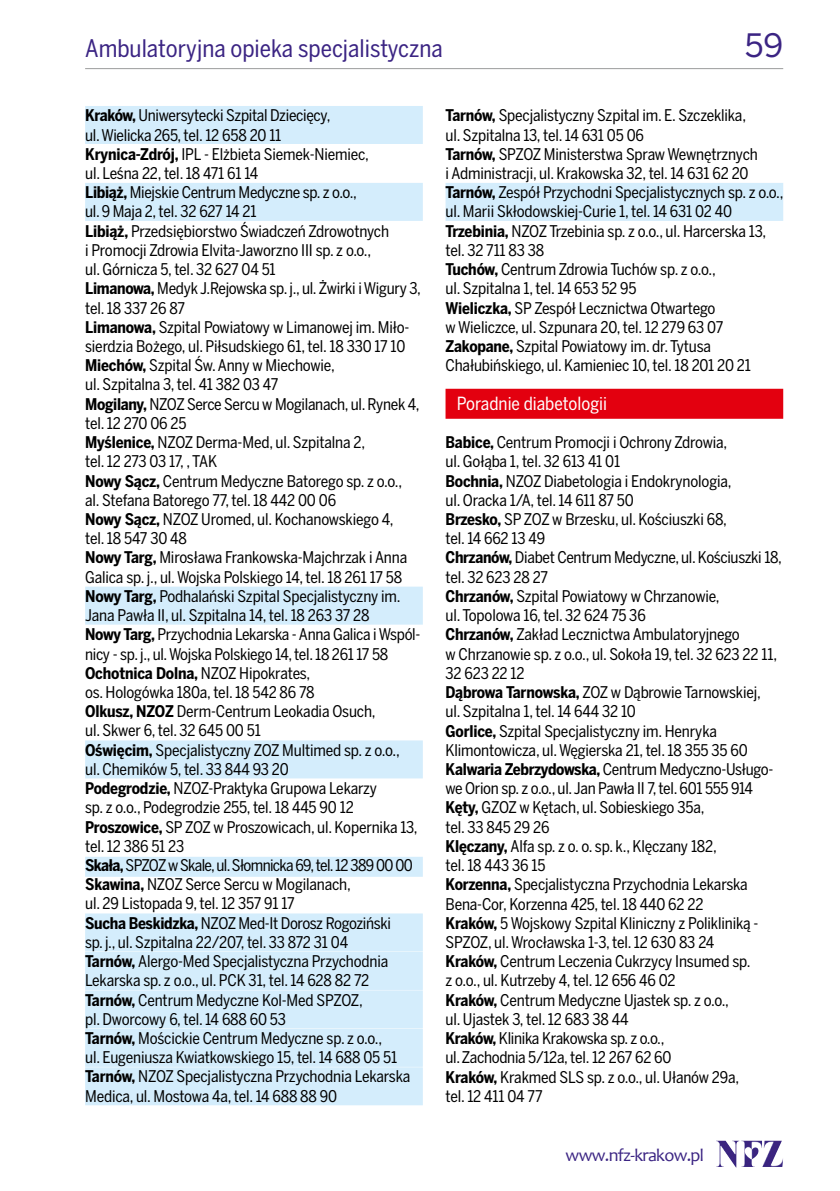
<style>
.page{position:relative;width:840px;height:1191px;background:#fff}
.page>*{position:absolute;margin:0;border:0;box-sizing:border-box;transform-origin:0 0}
.t1{font:32px "Benton Sans CE";color:#3b2483}
.t2{font:24px "Benton Sans Cond CE";color:#3b2483}
.t3{font:18px "Benton Sans Cond CE";color:#fff}
.t4{font:18px "Candara";letter-spacing:-.04em;color:#3b2483}
.t5{font:16px/19.2px "Benton Sans Cond CE";letter-spacing:-.01em;color:#000}
.s1{font-weight:700}
</style>
<div class="page">
<svg style="left:763px;top:1140px;width:9px;height:9px"></svg>
<hr style="left:85px;top:68px;width:697px;height:1px;background:#9c9d9d">
<div style="left:85px;top:106px;width:337px;height:38px;background:#d4edfc"></div>
<div style="left:85px;top:183px;width:337px;height:38px;background:#d4edfc"></div>
<div style="left:85px;top:586px;width:337px;height:38px;background:#d4edfc"></div>
<div style="left:85px;top:740px;width:337px;height:38px;background:#d4edfc"></div>
<div style="left:85px;top:856px;width:337px;height:20px;background:#d4edfc"></div>
<div style="left:85px;top:913px;width:337px;height:38px;background:#d4edfc"></div>
<div style="left:85px;top:952px;width:337px;height:38px;background:#d4edfc"></div>
<div style="left:85px;top:990px;width:337px;height:38px;background:#d4edfc"></div>
<div style="left:85px;top:1028px;width:337px;height:38px;background:#d4edfc"></div>
<div style="left:85px;top:1067px;width:337px;height:38px;background:#d4edfc"></div>
<div style="left:445px;top:183px;width:337px;height:38px;background:#d4edfc"></div>
<div style="left:445px;top:389px;width:337px;height:30px;background:#e3000f"></div>
<p class="t2" style="left:85px;top:34px;width:359px">Ambulatoryjna opieka specjalistyczna</p>
<p class="t1" style="left:744px;top:26px;width:40px">59</p>
<p class="t5" style="left:85px;top:106px;width:337px"><span class="s1">Kraków,</span> Uniwersytecki Szpital Dziecięcy,<br>ul.Wielicka 265, tel. 12 658 20 11<br><span class="s1">Krynica-Zdrój,</span> IPL - Elżbieta Siemek-Niemiec,<br>ul. Leśna 22, tel. 18 471 61 14<br><span class="s1">Libiąż,</span> Miejskie Centrum Medyczne sp. z o.o.,<br>ul.9 Maja 2, tel. 32 627 14 21<br><span class="s1">Libiąż,</span> Przedsiębiorstwo Świadczeń Zdrowotnych<br>i Promocji Zdrowia Elvita-Jaworzno III sp. z o.o.,<br>ul. Górnicza 5, tel. 32 627 04 51<br><span class="s1">Limanowa,</span> Medyk J.Rejowska sp. j., ul.Żwirki iWigury 3, tel. 18 337 26 87<br><span class="s1">Limanowa,</span> Szpital Powiatowy w Limanowej im. Miło&shy;sierdzia Bożego, ul. Piłsudskiego 61, tel. 18 330 17 10<br><span class="s1">Miechów,</span> Szpital Św. Anny w Miechowie,<br>ul. Szpitalna 3, tel. 41 382 03 47<br><span class="s1">Mogilany,</span> NZOZ Serce Sercu w Mogilanach, ul.Rynek 4, tel. 12 270 06 25<br><span class="s1">Myślenice,</span> NZOZ Derma-Med, ul. Szpitalna 2,<br>tel. 12 273 03 17, , TAK<br><span class="s1">Nowy Sącz,</span> Centrum Medyczne Batorego sp. z o.o.,<br>al. Stefana Batorego 77, tel. 18 442 00 06<br><span class="s1">Nowy Sącz,</span> NZOZ Uromed, ul. Kochanowskiego 4,<br>tel. 18 547 30 48<br><span class="s1">Nowy Targ,</span> Mirosława Frankowska-Majchrzak i Anna Galica sp. j., ul.Wojska Polskiego 14, tel. 18 261 17 58<br><span class="s1">Nowy Targ,</span> Podhalański Szpital Specjalistyczny im.<br>Jana Pawła II, ul. Szpitalna 14, tel. 18 263 37 28<br><span class="s1">Nowy Targ,</span> Przychodnia Lekarska - Anna Galica iWspól&shy;nicy - sp. j., ul.Wojska Polskiego 14, tel. 18 261 17 58<br><span class="s1">Ochotnica Dolna,</span> NZOZ Hipokrates,<br>os. Hologówka 180a, tel. 18 542 86 78<br><span class="s1">Olkusz, NZOZ</span> Derm-Centrum Leokadia Osuch,<br>ul. Skwer 6, tel. 32 645 00 51<br><span class="s1">Oświęcim,</span> Specjalistyczny ZOZ Multimed sp. z o.o.,<br>ul. Chemików 5, tel. 33 844 93 20<br><span class="s1">Podegrodzie,</span> NZOZ-Praktyka Grupowa Lekarzy<br>sp. z o.o., Podegrodzie 255, tel. 18 445 90 12<br><span class="s1">Proszowice,</span> SP ZOZ w Proszowicach, ul. Kopernika 13, tel. 12 386 51 23<br><span class="s1">Skała,</span> SPZOZ w Skale, ul.Słomnicka 69, tel. 12 389 00 00<br><span class="s1">Skawina,</span> NZOZ Serce Sercu w Mogilanach,<br>ul. 29 Listopada 9, tel. 12 357 91 17<br><span class="s1">Sucha Beskidzka,</span> NZOZ Med-It Dorosz Rogoziński<br>sp. j., ul. Szpitalna 22/207, tel. 33 872 31 04<br><span class="s1">Tarnów,</span> Alergo-Med Specjalistyczna Przychodnia Lekarska sp. z o.o., ul. PCK 31, tel. 14 628 82 72<br><span class="s1">Tarnów,</span> Centrum Medyczne Kol-Med SPZOZ,<br>pl. Dworcowy 6, tel. 14 688 60 53<br><span class="s1">Tarnów,</span> Mościckie Centrum Medyczne sp. z o.o.,<br>ul. Eugeniusza Kwiatkowskiego 15, tel. 14 688 05 51<br><span class="s1">Tarnów,</span> NZOZ Specjalistyczna Przychodnia Lekarska Medica, ul. Mostowa 4a, tel. 14 688 88 90</p>
<p class="t5" style="left:445px;top:106px;width:339px"><span class="s1">Tarnów,</span> Specjalistyczny Szpital im. E. Szczeklika,<br>ul. Szpitalna 13, tel. 14 631 05 06<br><span class="s1">Tarnów,</span> SPZOZ Ministerstwa Spraw Wewnętrznych<br>i Administracji, ul. Krakowska 32, tel. 14 631 62 20<br><span class="s1">Tarnów,</span> Zespół Przychodni Specjalistycznych sp. z o.o., ul. Marii Skłodowskiej-Curie 1, tel. 14 631 02 40<br><span class="s1">Trzebinia,</span> NZOZ Trzebinia sp. z o.o., ul. Harcerska 13, tel. 32 711 83 38<br><span class="s1">Tuchów,</span> Centrum Zdrowia Tuchów sp. z o.o.,<br>ul. Szpitalna 1, tel. 14 653 52 95<br><span class="s1">Wieliczka,</span> SP Zespół Lecznictwa Otwartego<br>w Wieliczce, ul. Szpunara 20, tel. 12 279 63 07<br><span class="s1">Zakopane,</span> Szpital Powiatowy im. dr. Tytusa Chałubińskiego, ul. Kamieniec 10, tel. 18 201 20 21</p>
<p class="t3" style="left:456px;top:392px;width:152px">Poradnie diabetologii</p>
<p class="t5" style="left:445px;top:433px;width:337px"><span class="s1">Babice,</span> Centrum Promocji i Ochrony Zdrowia,<br>ul. Gołąba 1, tel. 32 613 41 01<br><span class="s1">Bochnia,</span> NZOZ Diabetologia i Endokrynologia,<br>ul. Oracka 1/A, tel. 14 611 87 50<br><span class="s1">Brzesko,</span> SP ZOZ w Brzesku, ul. Kościuszki 68,<br>tel. 14 662 13 49<br><span class="s1">Chrzanów,</span> Diabet Centrum Medyczne, ul.Kościuszki 18, tel. 32 623 28 27<br><span class="s1">Chrzanów,</span> Szpital Powiatowy w Chrzanowie, ul.Topolowa 16, tel. 32 624 75 36<br><span class="s1">Chrzanów,</span> Zakład Lecznictwa Ambulatoryjnego<br>w Chrzanowie sp. z o.o., ul. Sokoła 19, tel. 32 623 22 11, 32 623 22 12<br><span class="s1">Dąbrowa Tarnowska,</span> ZOZ w Dąbrowie Tarnowskiej,<br>ul. Szpitalna 1, tel. 14 644 32 10<br><span class="s1">Gorlice,</span> Szpital Specjalistyczny im. Henryka Klimontowicza, ul.Węgierska 21, tel. 18 355 35 60<br><span class="s1">Kalwaria Zebrzydowska,</span> Centrum Medyczno-Usługo&shy;we Orion sp. z o.o., ul.Jan Pawła II 7, tel. 601 555 914<br><span class="s1">Kęty,</span> GZOZ w Kętach, ul. Sobieskiego 35a,<br>tel. 33 845 29 26<br><span class="s1">Klęczany,</span> Alfa sp. z o. o. sp. k., Klęczany 182,<br>tel. 18 443 36 15<br><span class="s1">Korzenna,</span> Specjalistyczna Przychodnia Lekarska Bena-Cor, Korzenna 425, tel. 18 440 62 22<br><span class="s1">Kraków,</span> 5 Wojskowy Szpital Kliniczny z Polikliniką - SPZOZ, ul.Wrocławska 1-3, tel. 12 630 83 24<br><span class="s1">Kraków,</span> Centrum Leczenia Cukrzycy Insumed sp.<br>z o.o., ul. Kutrzeby 4, tel. 12 656 46 02<br><span class="s1">Kraków,</span> Centrum Medyczne Ujastek sp. z o.o.,<br>ul. Ujastek 3, tel. 12 683 38 44<br><span class="s1">Kraków,</span> Klinika Krakowska sp. z o.o.,<br>ul.Zachodnia 5/12a, tel. 12 267 62 60<br><span class="s1">Kraków,</span> Krakmed SLS sp. z o.o., ul. Ułanów 29a,<br>tel. 12 411 04 77</p>
<p class="t4" style="left:565px;top:1143px;width:140px">www.nfz-krakow.pl</p>
</div>
